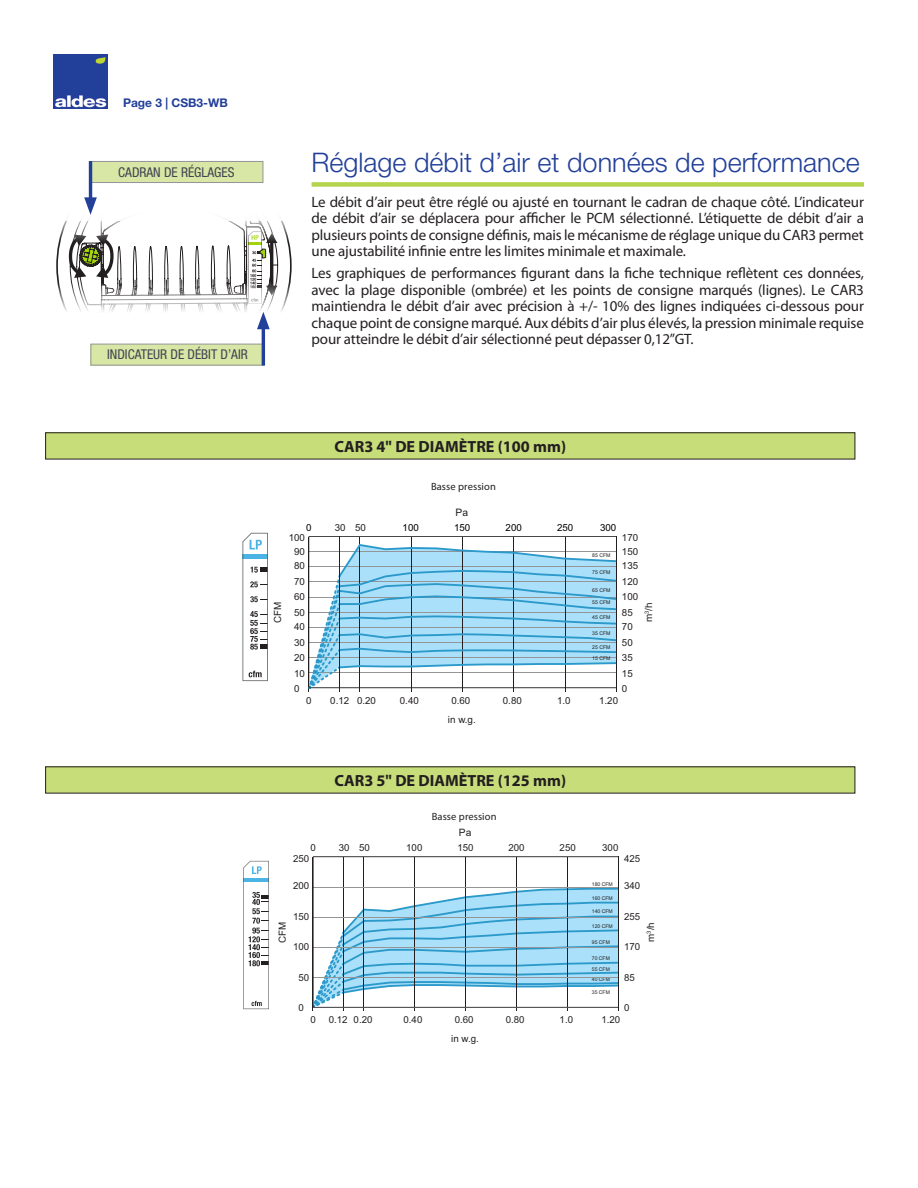
<style>
.page{position:relative;width:918px;height:1188px;background:#fff}
.page>*{position:absolute;margin:0;border:0;box-sizing:border-box;transform-origin:0 0}
.Body_Paragraphs{font:300 27px "Helvetica Neue LT Std";color:#223f99}
.t1{font:700 16.2px "Myriad Pro";color:#231f20}
.Texte{font:15px/16.5px "Myriad Pro";letter-spacing:-.01em;color:#231f20;text-align:justify}
.t2{font:700 13.95px "Arial";color:#231f20}
.t3{font:condensed 13.5px "Helvetica Neue LT Pro";color:#414352}
.t4{font:700 12px "Helvetica Neue LT Std";color:#223f99}
.t5{font:10.5px "Myriad Pro";letter-spacing:.01em;color:#231f20}
.t6{font:10.2px "Arial";color:#231f20}
.t7{font:9.9px "Arial";color:#231f20}
.t8{font:9.75px/15.8px "Arial";color:#231f20;text-align:justify}
.t9{font:9.75px "Arial";color:#000001}
.t10{font:5.1px/10.5px "Arial";color:#231f20}
</style>
<div class="page">
<img style="left:54px;top:54px;width:54px;height:54px">
<svg style="left:68px;top:161px;width:210px;height:205px"></svg>
<div style="left:312px;top:182px;width:552px;height:5px;background:#b5d44b"></div>
<div style="left:46px;top:433px;width:809px;height:26px;background:#c7dd7a"></div>
<div style="left:45px;top:432px;width:810px;height:27px;border:1px solid #231f20"></div>
<div style="left:46px;top:767px;width:809px;height:26px;background:#c7dd7a"></div>
<div style="left:45px;top:766px;width:810px;height:27px;border:1px solid #231f20"></div>
<svg style="left:243px;top:533px;width:25px;height:148px"></svg>
<hr style="left:344px;top:857px;width:1px;height:154px;background:#231f20">
<hr style="left:313px;top:857px;width:1px;height:154px;background:#231f20">
<hr style="left:364px;top:857px;width:1px;height:154px;background:#231f20">
<hr style="left:415px;top:857px;width:1px;height:154px;background:#231f20">
<hr style="left:465px;top:857px;width:1px;height:154px;background:#231f20">
<hr style="left:516px;top:857px;width:1px;height:154px;background:#231f20">
<hr style="left:567px;top:857px;width:1px;height:154px;background:#231f20">
<hr style="left:618px;top:857px;width:1px;height:154px;background:#231f20">
<svg style="left:313px;top:857px;width:305px;height:151px"></svg>
<svg style="left:243px;top:861px;width:26px;height:148px"></svg>
<hr style="left:308px;top:537px;width:1px;height:155px;background:#231f20">
<hr style="left:360px;top:537px;width:1px;height:155px;background:#231f20">
<hr style="left:411px;top:537px;width:1px;height:155px;background:#231f20">
<hr style="left:462px;top:537px;width:1px;height:155px;background:#231f20">
<hr style="left:514px;top:537px;width:1px;height:155px;background:#231f20">
<hr style="left:565px;top:537px;width:1px;height:155px;background:#231f20">
<hr style="left:616px;top:537px;width:1px;height:155px;background:#231f20">
<hr style="left:339px;top:536px;width:1px;height:156px;background:#231f20">
<svg style="left:309px;top:536px;width:308px;height:152px;fill:#aae0f9"></svg>
<p class="t4" style="left:123px;top:95px;width:106px">Page 3 | CSB3-WB</p>
<p class="t3" style="left:118px;top:164px;width:118px">CADRAN DE RÉGLAGES</p>
<p class="t3" style="left:107px;top:347px;width:142px">INDICATEUR DE DÉBIT D’AIR</p>
<p class="Body_Paragraphs" style="left:312px;top:146px;width:550px">Réglage débit d’air et données de performance</p>
<p class="Texte" style="left:312px;top:193px;width:554px">Le débit d’air peut être réglé ou ajusté en tournant le cadran de chaque côté. L’indicateur de débit d’air se déplacera pour afficher le PCM sélectionné. L’étiquette de débit d’air a plusieurs points de consigne définis, mais le mécanisme de réglage unique du CAR3 permet une ajustabilité infinie entre les limites minimale et maximale.</p>
<p class="Texte" style="left:312px;top:265px;width:554px">Les graphiques de performances figurant dans la fiche technique reflètent ces données, avec la plage disponible (ombrée) et les points de consigne marqués (lignes). Le CAR3 maintiendra le débit d’air avec précision à +/- 10% des lignes indiquées ci-dessous pour chaque point de consigne marqué. Aux débits d’air plus élevés, la pression minimale requise pour atteindre le débit d’air sélectionné peut dépasser 0,12”GT.</p>
<p class="t1" style="left:334px;top:436px;width:233px">CAR3 4" DE DIAMÈTRE (100 mm)</p>
<p class="t5" style="left:431px;top:480px;width:66px">Basse pression</p>
<p class="t2" style="left:435px;top:481px;width:56px">CAR3L4</p>
<p class="t6" style="left:456px;top:506px;width:14px">Pa</p>
<p class="t9" style="left:306px;top:521px;width:7px">0</p>
<p class="t8" style="left:355px;top:520px;width:12px">50</p>
<p class="t8" style="left:335px;top:520px;width:12px">30</p>
<p class="t9" style="left:403px;top:521px;width:18px">100</p>
<p class="t9" style="left:454px;top:521px;width:18px">150</p>
<p class="t9" style="left:506px;top:521px;width:18px">200</p>
<p class="t9" style="left:557px;top:521px;width:18px">250</p>
<p class="t9" style="left:600px;top:521px;width:18px">300</p>
<p class="t8" style="left:289px;top:530px;width:18px">100</p>
<p class="t8" style="left:622px;top:530px;width:18px">170</p>
<p class="t8" style="left:294px;top:544px;width:12px">90</p>
<p class="t8" style="left:294px;top:558px;width:12px">80</p>
<p class="t10" style="left:592px;top:550px;width:20px">85 CFM</p>
<p class="t10" style="left:592px;top:567px;width:20px">75 CFM</p>
<p class="t8" style="left:622px;top:544px;width:18px">150</p>
<p class="t8" style="left:622px;top:558px;width:18px">135</p>
<p class="t8" style="left:294px;top:573px;width:12px">70</p>
<p class="t8" style="left:622px;top:573px;width:18px">120</p>
<p class="t10" style="left:592px;top:585px;width:20px">65 CFM</p>
<p class="t10" style="left:592px;top:597px;width:20px">55 CFM</p>
<p class="t8" style="left:294px;top:589px;width:12px">60</p>
<p class="t8" style="left:622px;top:589px;width:18px">100</p>
<p class="t7" style="left:271px;top:623px;width:23px;rotate:-90deg">CFM</p>
<p class="t7" style="left:642px;top:622px;width:21px;rotate:-90deg">m<sup>3</sup>/h</p>
<p class="t8" style="left:294px;top:605px;width:12px">50</p>
<p class="t8" style="left:622px;top:605px;width:12px">85</p>
<p class="t10" style="left:592px;top:612px;width:20px">45 CFM</p>
<p class="t10" style="left:592px;top:628px;width:20px">35 CFM</p>
<p class="t8" style="left:294px;top:619px;width:12px">40<br>30<br>20<br>10</p>
<p class="t8" style="left:622px;top:619px;width:12px">70<br>50<br>35<br>15</p>
<p class="t10" style="left:592px;top:642px;width:20px">25 CFM</p>
<p class="t10" style="left:592px;top:653px;width:20px">15 CFM</p>
<p class="t8" style="left:294px;top:680px;width:7px">0</p>
<p class="t8" style="left:306px;top:692px;width:7px">0</p>
<p class="t8" style="left:622px;top:680px;width:7px">0</p>
<p class="t8" style="left:330px;top:692px;width:47px">0.12 0.20</p>
<p class="t8" style="left:400px;top:692px;width:20px">0.40</p>
<p class="t8" style="left:451px;top:692px;width:20px">0.60</p>
<p class="t8" style="left:503px;top:692px;width:20px">0.80</p>
<p class="t8" style="left:557px;top:692px;width:15px">1.0</p>
<p class="t8" style="left:599px;top:692px;width:20px">1.20</p>
<p class="t7" style="left:448px;top:713px;width:29px">in w.g.</p>
<p class="t1" style="left:334px;top:770px;width:233px">CAR3 5" DE DIAMÈTRE (125 mm)</p>
<p class="t2" style="left:438px;top:801px;width:56px">CAR3L5</p>
<p class="t5" style="left:432px;top:810px;width:66px">Basse pression</p>
<p class="t6" style="left:459px;top:826px;width:14px">Pa</p>
<p class="t8" style="left:310px;top:840px;width:7px">0</p>
<p class="t8" style="left:339px;top:840px;width:12px">30</p>
<p class="t8" style="left:406px;top:840px;width:18px">100</p>
<p class="t8" style="left:457px;top:840px;width:18px">150</p>
<p class="t8" style="left:509px;top:840px;width:18px">200</p>
<p class="t8" style="left:560px;top:840px;width:18px">250</p>
<p class="t8" style="left:602px;top:840px;width:18px">300</p>
<p class="t8" style="left:359px;top:840px;width:12px">50</p>
<p class="t8" style="left:293px;top:850px;width:18px">250</p>
<p class="t8" style="left:624px;top:850px;width:18px">425</p>
<p class="t8" style="left:293px;top:878px;width:18px">200</p>
<p class="t8" style="left:293px;top:909px;width:18px">150</p>
<p class="t10" style="left:592px;top:879px;width:22px">180 CFM</p>
<p class="t10" style="left:592px;top:906px;width:22px">140 CFM</p>
<p class="t10" style="left:592px;top:893px;width:22px">160 CFM</p>
<p class="t8" style="left:624px;top:878px;width:18px">340</p>
<p class="t8" style="left:624px;top:909px;width:18px">255</p>
<p class="t8" style="left:275px;top:943px;width:23px;rotate:-90deg">CFM</p>
<p class="t8" style="left:643px;top:942px;width:21px;rotate:-90deg">m<sup>3</sup>/h</p>
<p class="t10" style="left:592px;top:921px;width:22px">120 CFM</p>
<p class="t10" style="left:592px;top:937px;width:20px">95 CFM</p>
<p class="t8" style="left:293px;top:938px;width:18px">100</p>
<p class="t8" style="left:299px;top:970px;width:12px">50</p>
<p class="t8" style="left:624px;top:938px;width:18px">170</p>
<p class="t8" style="left:624px;top:970px;width:12px">85</p>
<p class="t10" style="left:592px;top:953px;width:20px">70 CFM<br>55 CFM</p>
<p class="t10" style="left:592px;top:974px;width:20px">40 CFM</p>
<p class="t10" style="left:592px;top:987px;width:20px">35 CFM</p>
<p class="t8" style="left:299px;top:1000px;width:7px">0</p>
<p class="t8" style="left:310px;top:1012px;width:7px">0</p>
<p class="t8" style="left:624px;top:1000px;width:7px">0</p>
<p class="t8" style="left:329px;top:1012px;width:20px">0.12</p>
<p class="t8" style="left:354px;top:1012px;width:20px">0.20</p>
<p class="t8" style="left:404px;top:1012px;width:20px">0.40</p>
<p class="t8" style="left:455px;top:1012px;width:20px">0.60</p>
<p class="t8" style="left:506px;top:1012px;width:20px">0.80</p>
<p class="t8" style="left:560px;top:1012px;width:15px">1.0</p>
<p class="t8" style="left:601px;top:1012px;width:20px">1.20</p>
<p class="t8" style="left:451px;top:1031px;width:29px">in w.g.</p>
</div>
